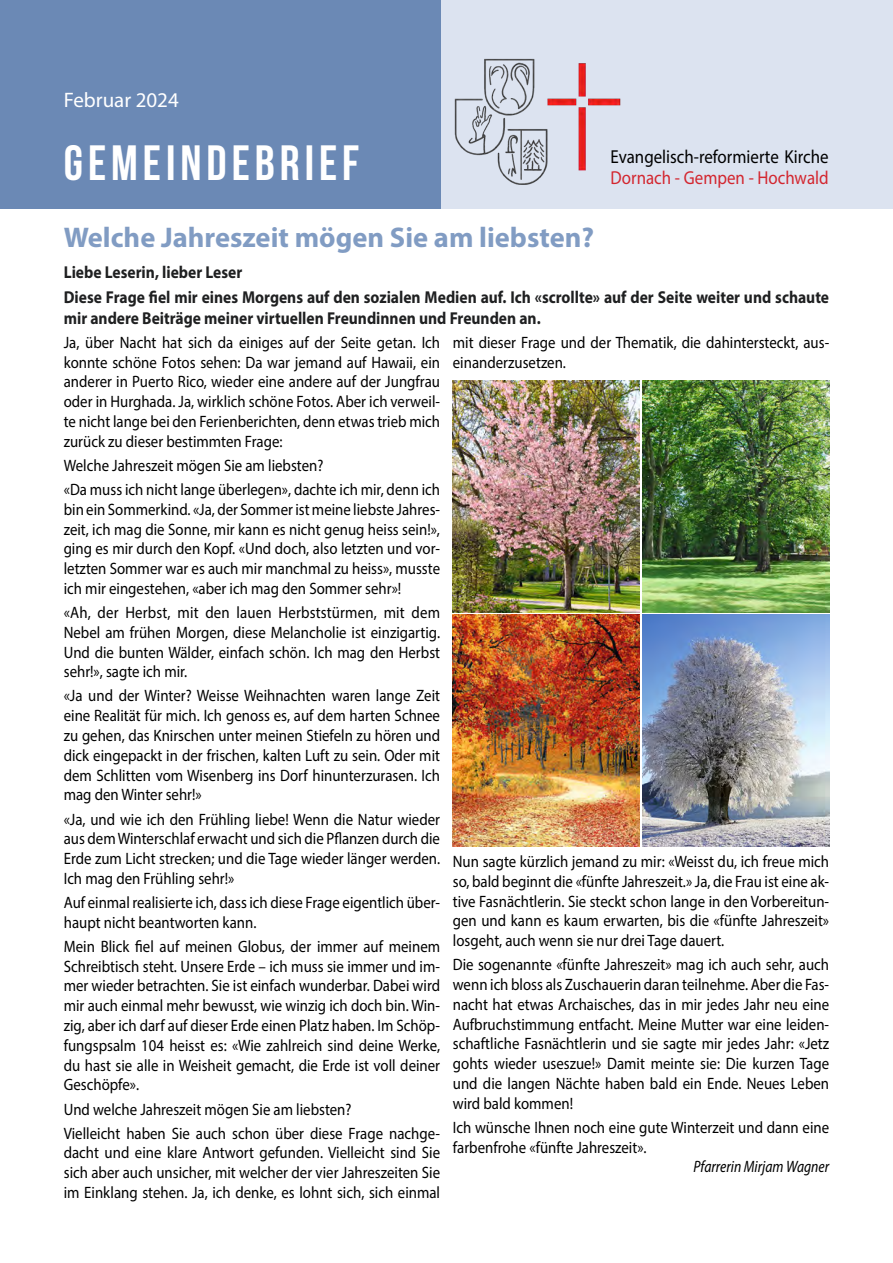
<style>
.page{position:relative;width:893px;height:1263px;background:#fff}
.page>*{position:absolute;margin:0;border:0;box-sizing:border-box;transform-origin:0 0}
.t1{font:49.5px "Bebas Neue";letter-spacing:.1em;color:#fff}
.t2{font:700 28.5px "Myriad Pro";color:#819cc3}
.t3{font:21px "Myriad Pro";color:#fff}
.t4{font:18.75px "Myriad Pro";color:#000;scale:.9 1}
.t5{font:18.75px "Myriad Pro";color:#d3262f;scale:.9 1}
.t6{font:700 17.25px/24.9px "Myriad Pro";color:#1f2021;scale:.9 1}
.t7{font:16.5px/19.8px "Myriad Pro";color:#000;text-align:justify;scale:.9 1}
.t8{font:italic semi-condensed 16.5px "Myriad Pro";color:#000;scale:.9 1}
</style>
<div class="page">
<div style="left:440px;top:0;width:453px;height:208px;background:#dce3f0"></div>
<img style="left:455px;top:59px;width:166px;height:126px">
<div style="left:0;top:0;width:440px;height:208px;background:#6b89b5"></div>
<img style="left:453px;top:381px;width:187px;height:231px">
<img style="left:642px;top:381px;width:187px;height:231px">
<img style="left:453px;top:614px;width:187px;height:232px">
<img style="left:642px;top:614px;width:187px;height:232px">
<p class="t3" style="left:64px;top:87px;width:117px">Februar 2024</p>
<h1 class="t1" style="left:64px;top:135px;width:297px">GEMEINDEBRIEF</h1>
<p class="t4" style="left:610px;top:145px;width:244px">Evangelisch-reformierte Kirche</p>
<p class="t5" style="left:610px;top:166px;width:244px">Dornach - Gempen - Hochwald</p>
<h2 class="t2" style="left:64px;top:219px;width:532px">Welche Jahreszeit mögen Sie am liebsten?</h2>
<p class="t6" style="left:64px;top:259px;width:852px">Liebe Leserin, lieber Leser<br>Diese Frage fiel mir eines Morgens auf den sozialen Medien auf. Ich «scrollte» auf der Seite weiter und schaute</p>
<p class="t6" style="left:64px;top:305px;width:531px">mir andere Beiträge meiner virtuellen Freundinnen und Freunden an.</p>
<p class="t7" style="left:64px;top:332px;width:420px">Ja, über Nacht hat sich da einiges auf der Seite getan. Ich konnte schöne Fotos sehen: Da war jemand auf Hawaii, ein anderer in Puerto Rico, wieder eine andere auf der Jungfrau oder in Hurghada. Ja, wirklich schöne Fotos. Aber ich verweil&shy;te nicht lange bei den Ferienberichten, denn etwas trieb mich zurück zu dieser bestimmten Frage:</p>
<p class="t7" style="left:64px;top:453px;width:420px;line-height:24px">Welche Jahreszeit mögen Sie am liebsten?<br>«Da muss ich nicht lange überlegen», dachte ich mir, denn ich</p>
<p class="t7" style="left:64px;top:499px;width:420px">bin ein Sommerkind. «Ja, der Sommer ist meine liebste Jahres&shy;zeit, ich mag die Sonne, mir kann es nicht genug heiss sein!», ging es mir durch den Kopf. «Und doch, also letzten und vor&shy;letzten Sommer war es auch mir manchmal zu heiss», musste ich mir eingestehen, «aber ich mag den Sommer sehr»!</p>
<p class="t7" style="left:64px;top:602px;width:420px">«Ah, der Herbst, mit den lauen Herbststürmen, mit dem Nebel am frühen Morgen, diese Melancholie ist einzigartig.<br>Und die bunten Wälder, einfach schön. Ich mag den Herbst sehr!», sagte ich mir.</p>
<p class="t7" style="left:64px;top:686px;width:420px">«Ja und der Winter? Weisse Weihnachten waren lange Zeit eine Realität für mich. Ich genoss es, auf dem harten Schnee zu gehen, das Knirschen unter meinen Stiefeln zu hören und dick eingepackt in der frischen, kalten Luft zu sein. Oder mit dem Schlitten vom Wisenberg ins Dorf hinunterzurasen. Ich mag den Winter sehr!»</p>
<p class="t7" style="left:64px;top:809px;width:420px">«Ja, und wie ich den Frühling liebe! Wenn die Natur wieder aus dem Winterschlaf erwacht und sich die Pflanzen durch die Erde zum Licht strecken; und die Tage wieder länger werden.<br>Ich mag den Frühling sehr!»</p>
<p class="t7" style="left:64px;top:892px;width:420px">Auf einmal realisierte ich, dass ich diese Frage eigentlich über&shy;haupt nicht beantworten kann.</p>
<p class="t7" style="left:64px;top:936px;width:420px">Mein Blick fiel auf meinen Globus, der immer auf meinem Schreibtisch steht. Unsere Erde – ich muss sie immer und im&shy;mer wieder betrachten. Sie ist einfach wunderbar. Dabei wird mir auch einmal mehr bewusst, wie winzig ich doch bin. Win&shy;zig, aber ich darf auf dieser Erde einen Platz haben. Im Schöp&shy;fungspsalm 104 heisst es: «Wie zahlreich sind deine Werke, du hast sie alle in Weisheit gemacht, die Erde ist voll deiner Geschöpfe».</p>
<p class="t7" style="left:64px;top:1097px;width:420px;line-height:24px">Und welche Jahreszeit mögen Sie am liebsten?<br>Vielleicht haben Sie auch schon über diese Frage nachge-</p>
<p class="t7" style="left:64px;top:1143px;width:420px">dacht und eine klare Antwort gefunden. Vielleicht sind Sie sich aber auch unsicher, mit welcher der vier Jahreszeiten Sie im Einklang stehen. Ja, ich denke, es lohnt sich, sich einmal</p>
<p class="t7" style="left:453px;top:332px;width:420px">mit dieser Frage und der Thematik, die dahintersteckt, aus&shy;einanderzusetzen.</p>
<p class="t7" style="left:453px;top:851px;width:420px">Nun sagte kürzlich jemand zu mir: «Weisst du, ich freue mich so, bald beginnt die «fünfte Jahreszeit.» Ja, die Frau ist eine ak&shy;tive Fasnächtlerin. Sie steckt schon lange in den Vorbereitun&shy;gen und kann es kaum erwarten, bis die «fünfte Jahreszeit» losgeht, auch wenn sie nur drei Tage dauert.</p>
<p class="t7" style="left:453px;top:954px;width:420px">Die sogenannte «fünfte Jahreszeit» mag ich auch sehr, auch wenn ich bloss als Zuschauerin daran teilnehme. Aber die Fas&shy;nacht hat etwas Archaisches, das in mir jedes Jahr neu eine Aufbruchstimmung entfacht. Meine Mutter war eine leiden&shy;schaftliche Fasnächtlerin und sie sagte mir jedes Jahr: «Jetz gohts wieder useszue!» Damit meinte sie: Die kurzen Tage und die langen Nächte haben bald ein Ende. Neues Leben wird bald kommen!</p>
<p class="t7" style="left:453px;top:1117px;width:420px">Ich wünsche Ihnen noch eine gute Winterzeit und dann eine farbenfrohe «fünfte Jahreszeit».</p>
<p class="t8" style="left:693px;top:1157px;width:152px">Pfarrerin Mirjam Wagner</p>
</div>
